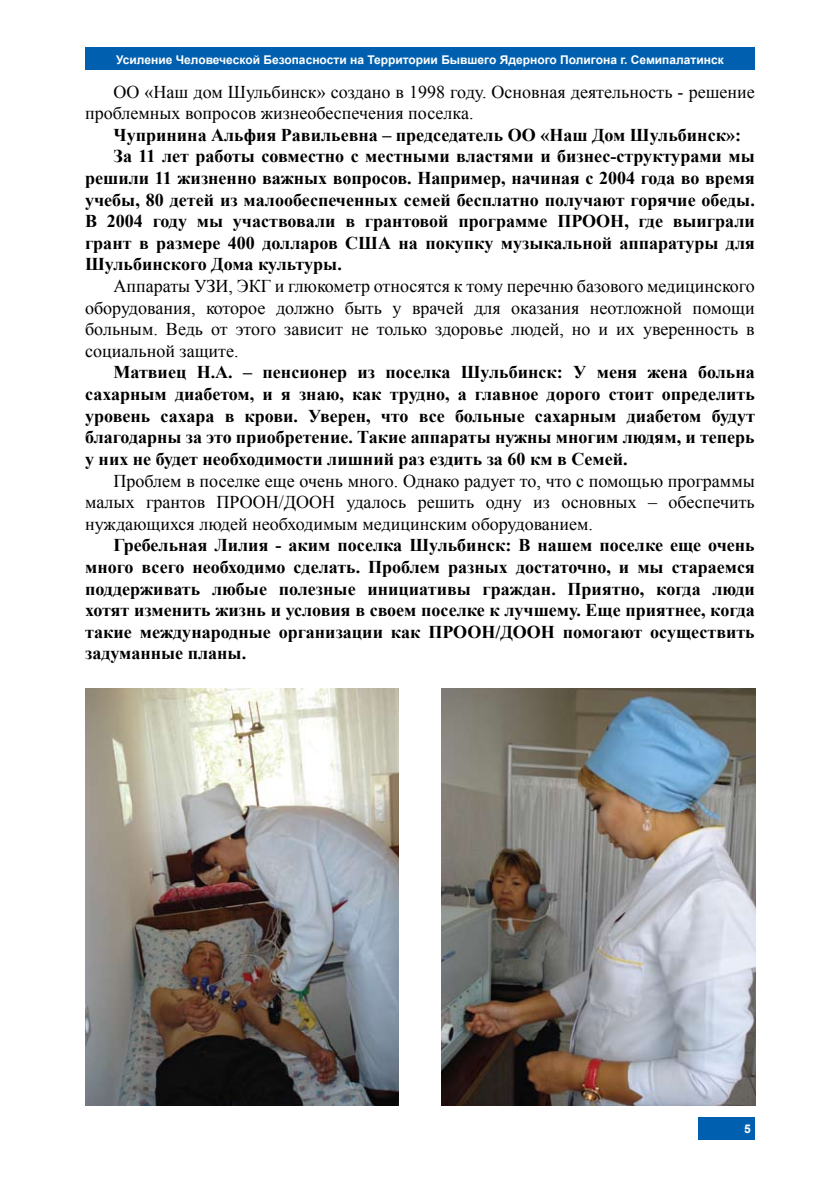
<style>
.page{position:relative;width:840px;height:1191px;background:#fff}
.page>*{position:absolute;margin:0;border:0;box-sizing:border-box;transform-origin:0 0}
.t1{font:700 18px/21.6px "Times New Roman";color:#000;text-align:justify}
.t2{font:18px/21.6px "Times New Roman";color:#000;text-align:justify}
.t3{font:700 12px "Arial";color:#fff}
</style>
<div class="page">
<div style="left:85px;top:48px;width:669px;height:22px;background:#0060af"></div>
<div style="left:697px;top:1117px;width:57px;height:22px;background:#0060af"></div>
<img style="left:441px;top:688px;width:314px;height:418px">
<img style="left:85px;top:688px;width:314px;height:418px">
<p class="t3" style="left:116px;top:52px;width:608px">Усиление Человеческой Безопасности на Территории Бывшего Ядерного Полигона г. Семипалатинск</p>
<p class="t2" style="left:85px;top:80px;width:671px;text-indent:28px">ОО «Наш дом Шульбинск» создано в 1998 году. Основная деятельность - решение проблемных вопросов жизнеобеспечения поселка.</p>
<p class="t1" style="left:113px;top:123px;width:628px">Чупринина Альфия Равильевна – председатель ОО «Наш Дом Шульбинск»:</p>
<p class="t1" style="left:113px;top:145px;width:642px">За 11 лет работы совместно с местными властями и бизнес-структурами мы</p>
<p class="t1" style="left:85px;top:167px;width:670px">решили 11 жизненно важных вопросов. Например, начиная с 2004 года во время</p>
<p class="t1" style="left:85px;top:188px;width:670px">учебы, 80 детей из малообеспеченных семей бесплатно получают горячие обеды.</p>
<p class="t1" style="left:85px;top:210px;width:670px">В 2004 году мы участвовали в грантовой программе ПРООН, где выиграли</p>
<p class="t1" style="left:85px;top:231px;width:670px">грант в размере 400 долларов США на покупку музыкальной аппаратуры для</p>
<p class="t1" style="left:85px;top:253px;width:258px">Шульбинского Дома культуры.</p>
<p class="t2" style="left:85px;top:275px;width:670px;text-indent:28px">Аппараты УЗИ, ЭКГ и глюкометр относятся к тому перечню базового медицинского оборудования, которое должно быть у врачей для оказания неотложной помощи больным. Ведь от этого зависит не только здоровье людей, но и их уверенность в социальной защите.</p>
<p class="t1" style="left:85px;top:361px;width:670px;text-indent:28px">Матвиец Н.А. – пенсионер из поселка Шульбинск: У меня жена больна сахарным диабетом, и я знаю, как трудно, а главное дорого стоит определить уровень сахара в крови. Уверен, что все больные сахарным диабетом будут благодарны за это приобретение. Такие аппараты нужны многим людям, и теперь у них не будет необходимости лишний раз ездить за 60 км в Семей.</p>
<p class="t2" style="left:85px;top:469px;width:671px;text-indent:28px">Проблем в поселке еще очень много. Однако радует то, что с помощью программы малых грантов ПРООН/ДООН удалось решить одну из основных – обеспечить нуждающихся людей необходимым медицинским оборудованием.</p>
<p class="t1" style="left:85px;top:534px;width:670px;text-indent:28px">Гребельная Лилия - аким поселка Шульбинск: В нашем поселке еще очень много всего необходимо сделать. Проблем разных достаточно, и мы стараемся поддерживать любые полезные инициативы граждан. Приятно, когда люди хотят изменить жизнь и условия в своем поселке к лучшему. Еще приятнее, когда такие международные организации как ПРООН/ДООН помогают осуществить задуманные планы.</p>
<p class="t3" style="left:743px;top:1120px;width:8px">5</p>
</div>
